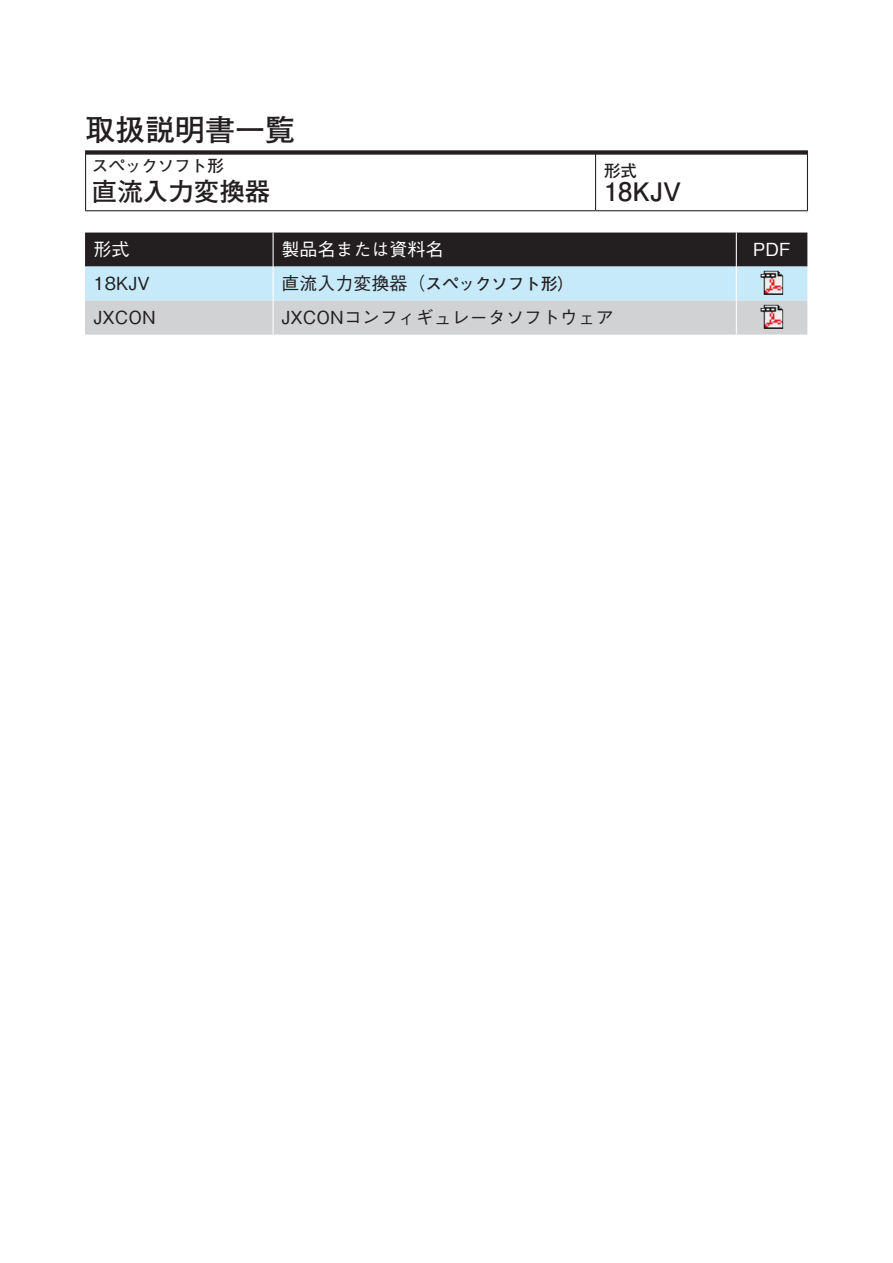
<style>
.page{position:relative;width:893px;height:1263px;background:#fff}
.page>*{position:absolute;margin:0;border:0;box-sizing:border-box;transform-origin:0 0}
.t1{font:700 30px "Futo Go B101 Pro";color:#231f20}
.t2{font:700 25.5px "Futo Go B101 Pro";color:#231f20}
.t3{font:500 18px "Gothic BBB Pro";color:#231f20}
.t4{font:500 18px "Gothic BBB Pro";color:#fff}
.t5{font:700 16.5px "Futo Go B101 Pro";color:#231f20}
.s1{font-family:"Gothic BBB Pro";font-weight:500;font-size:18px}
</style>
<div class="page">
<div style="left:85px;top:150px;width:723px;height:5px;background:#231f20"></div>
<hr style="left:595px;top:154px;width:1px;height:56px;background:#231f20">
<hr style="left:85px;top:154px;width:1px;height:56px;background:#231f20">
<hr style="left:807px;top:154px;width:1px;height:56px;background:#231f20">
<hr style="left:85px;top:210px;width:511px;height:1px;background:#231f20">
<hr style="left:596px;top:210px;width:212px;height:1px;background:#231f20">
<svg style="left:85px;top:233px;width:722px;height:102px;background:#949ea5"></svg>
<hr style="left:273px;top:233px;width:1px;height:34px;background:#fff">
<hr style="left:736px;top:233px;width:1px;height:34px;background:#fff">
<hr style="left:273px;top:267px;width:1px;height:34px;background:#fff">
<hr style="left:736px;top:267px;width:1px;height:34px;background:#fff">
<hr style="left:273px;top:301px;width:1px;height:34px;background:#fff">
<hr style="left:736px;top:301px;width:1px;height:34px;background:#fff">
<img style="left:761px;top:271px;width:22px;height:24px">
<img style="left:761px;top:305px;width:22px;height:24px">
<h1 class="t1" style="left:85px;top:106px;width:211px">取扱説明書一覧</h1>
<p class="t5" style="left:92px;top:153px;width:133px">スペックソフト形</p>
<h2 class="t2" style="left:92px;top:171px;width:180px">直流入力変換器</h2>
<p class="t4" style="left:94px;top:235px;width:37px">形式</p>
<p class="t3" style="left:94px;top:269px;width:58px">18KJV</p>
<p class="t4" style="left:282px;top:235px;width:163px">製品名または資料名</p>
<p class="t5" style="left:282px;top:270px;width:294px"><span class="s1">直流入力変換器（</span>スペックソフト形(</p>
<p class="t5" style="left:604px;top:157px;width:34px">形式</p>
<h2 class="t2" style="left:604px;top:171px;width:78px">18KJV</h2>
<p class="t3" style="left:94px;top:303px;width:64px">JXCON</p>
<p class="t3" style="left:282px;top:303px;width:334px">JXCONコンフィギュレータソフトウェア</p>
<p class="t4" style="left:753px;top:235px;width:39px">PDF</p>
</div>
